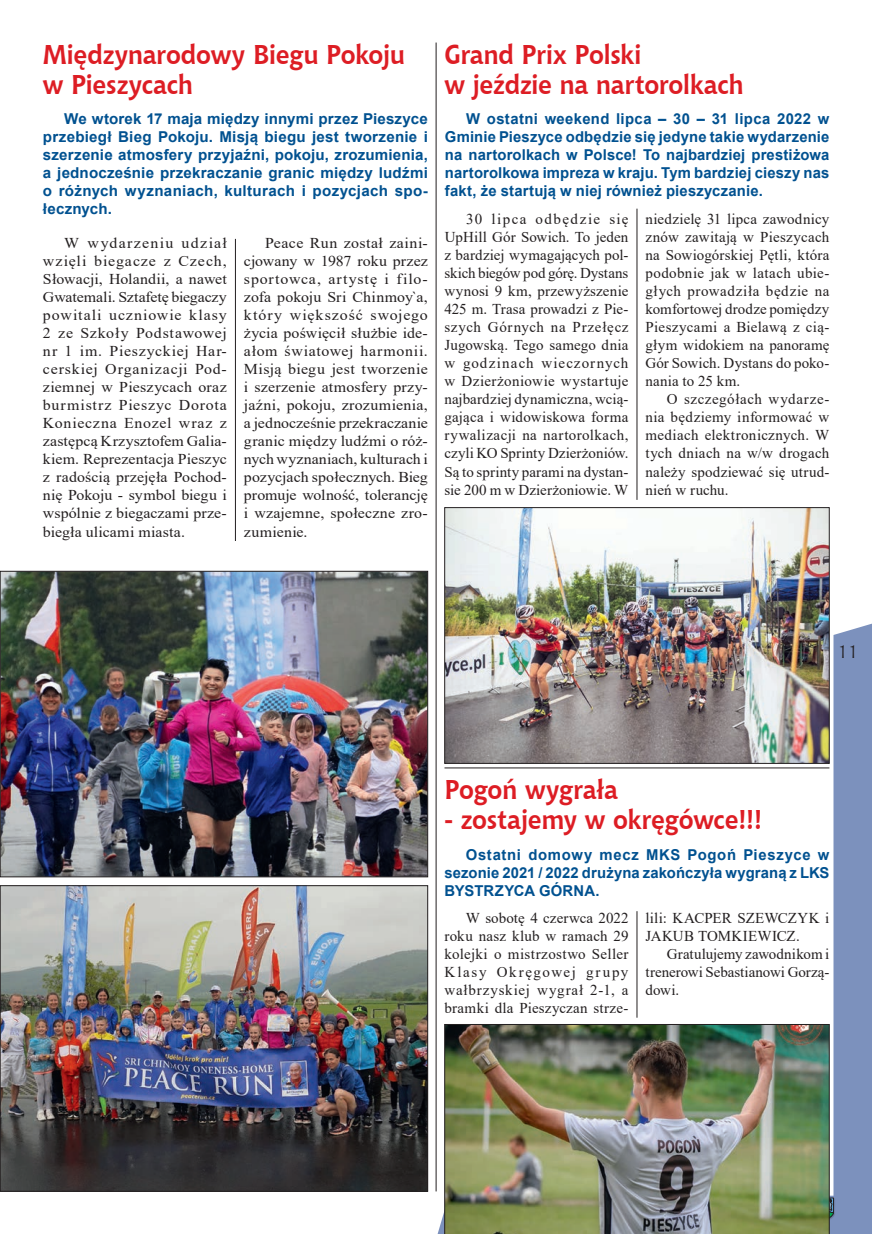
<style>
.page{position:relative;width:872px;height:1234px;background:#fff}
.page>*{position:absolute;margin:0;border:0;box-sizing:border-box;transform-origin:0 0}
.t1{font:700 27px/30px "Chianti BT";letter-spacing:-.005em;color:#dd1d24;scale:.93 1}
.t2{font:18px "Chianti BT";color:#231f20}
.t3{font:15px/18px "Times New Roman";letter-spacing:.01em;color:#231f20;text-align:justify}
.t4{font:15px/18px "Times New Roman";letter-spacing:.01em;color:#231f20;text-align:justify;scale:1.06 1}
.t5{font:700 15px/18px "Arial";letter-spacing:.01em;color:#015190;text-align:justify}
</style>
<div class="page">
<svg style="left:435px;top:619px;width:437px;height:614px"></svg>
<img style="left:0;top:570px;width:428px;height:307px">
<img style="left:444px;top:507px;width:385px;height:256px">
<img style="left:444px;top:1023px;width:385px;height:210px">
<img style="left:0;top:885px;width:428px;height:306px">
<hr style="left:436px;top:43px;width:1px;height:1148px;background:#231f20">
<hr style="left:444px;top:767px;width:385px;height:1px;background:#231f20">
<hr style="left:636px;top:208px;width:1px;height:291px;background:#231f20">
<hr style="left:636px;top:910px;width:1px;height:107px;background:#231f20">
<hr style="left:235px;top:239px;width:1px;height:302px;background:#231f20">
<h1 class="t1" style="left:43px;top:38px;width:391px">Międzynarodowy Biegu Pokoju w Pieszycach</h1>
<p class="t5" style="left:43px;top:110px;width:386px;text-indent:21px">We wtorek 17 maja między innymi przez Pieszyce przebiegł Bieg Pokoju. Misją biegu jest tworzenie i szerzenie atmosfery przyjaźni, pokoju, zrozumienia, a jednocześnie przekraczanie granic między ludźmi o różnych wyznaniach, kulturach i pozycjach spo&shy;łecznych.</p>
<p class="t4" style="left:43px;top:234px;width:175px;text-indent:21px">W wydarzeniu udział wzięli biegacze z Czech, Słowacji, Holandii, a nawet Gwatemali. Sztafetę biegaczy powitali uczniowie klasy 2 ze Szkoły Podstawowej nr 1 im. Pieszyckiej Har&shy;cerskiej Organizacji Pod&shy;ziemnej w Pieszycach oraz burmistrz Pieszyc Dorota Konieczna Enozel wraz z zastępcą Krzysztofem Galia&shy;kiem. Reprezentacja Pieszyc z radością przejęła Pochod&shy;nię Pokoju - symbol biegu i wspólnie z biegaczami prze&shy;biegła ulicami miasta.</p>
<p class="t4" style="left:244px;top:234px;width:175px;text-indent:21px">Peace Run został zaini&shy;cjowany w 1987 roku przez sportowca, artystę i filo&shy;zofa pokoju Sri Chinmoy`a, który większość swojego życia poświęcił służbie ide&shy;ałom światowej harmonii.<br>Misją biegu jest tworzenie i szerzenie atmosfery przy&shy;jaźni, pokoju, zrozumienia, a jednocześnie przekraczanie granic między ludźmi o róż&shy;nych wyznaniach, kulturach i pozycjach społecznych. Bieg promuje wolność, tolerancję i wzajemne, społeczne zro&shy;zumienie.</p>
<h1 class="t1" style="left:444px;top:38px;width:323px">Grand Prix Polski<br>w jeździe na nartorolkach</h1>
<p class="t5" style="left:445px;top:110px;width:386px;text-indent:21px">W ostatni weekend lipca – 30 – 31 lipca 2022 w Gminie Pieszyce odbędzie się jedyne takie wydarzenie na nartorolkach w Polsce! To najbardziej prestiżowa nartorolkowa impreza w kraju. Tym bardziej cieszy nas fakt, że startują w niej również pieszyczanie.</p>
<p class="t3" style="left:444px;top:210px;width:185px;text-indent:22px">30 lipca odbędzie się UpHill Gór Sowich. To jeden z bardziej wymagających pol&shy;skich biegów pod górę. Dystans wynosi 9 km, przewyższenie 425 m. Trasa prowadzi z Pie&shy;szych Górnych na Przełęcz Jugowską. Tego samego dnia w godzinach wieczornych w Dzierżoniowie wystartuje najbardziej dynamiczna, wcią&shy;gająca i widowiskowa forma rywalizacji na nartorolkach, czyli KO Sprinty Dzierżoniów.<br>Są to sprinty parami na dystan&shy;sie 200 m w Dzierżoniowie. W</p>
<p class="t3" style="left:645px;top:210px;width:185px">niedzielę 31 lipca zawodnicy znów zawitają w Pieszycach na Sowiogórskiej Pętli, która podobnie jak w latach ubie&shy;głych prowadziła będzie na komfortowej drodze pomiędzy Pieszycami a Bielawą z cią&shy;głym widokiem na panoramę Gór Sowich. Dystans do poko&shy;nania to 25 km.</p>
<p class="t3" style="left:645px;top:390px;width:185px;text-indent:21px">O szczegółach wydarze&shy;nia będziemy informować w mediach elektronicznych. W tych dniach na w/w drogach należy spodziewać się utrud&shy;nień w ruchu.</p>
<p class="t2" style="left:838px;top:639px;width:22px">11</p>
<h1 class="t1" style="left:444px;top:773px;width:188px">Pogoń wygrała</h1>
<h1 class="t1" style="left:444px;top:803px;width:343px">- zostajemy w okręgówce!!!</h1>
<p class="t5" style="left:444px;top:845px;width:386px;text-indent:21px">Ostatni domowy mecz MKS Pogoń Pieszyce w sezonie 2021 / 2022 drużyna zakończyła wygraną z LKS BYSTRZYCA GÓRNA.</p>
<p class="t3" style="left:444px;top:908px;width:185px;text-indent:21px">W sobotę 4 czerwca 2022 roku nasz klub w ramach 29 kolejki o mistrzostwo Seller Klasy Okręgowej grupy wałbrzyskiej wygrał 2-1, a bramki dla Pieszyczan strze-</p>
<p class="t3" style="left:645px;top:908px;width:185px">lili: KACPER SZEWCZYK i<br>JAKUB TOMKIEWICZ.</p>
<p class="t3" style="left:645px;top:944px;width:185px;text-indent:21px">Gratulujemy zawodnikom i trenerowi Sebastianowi Gorzą&shy;dowi.</p>
</div>
